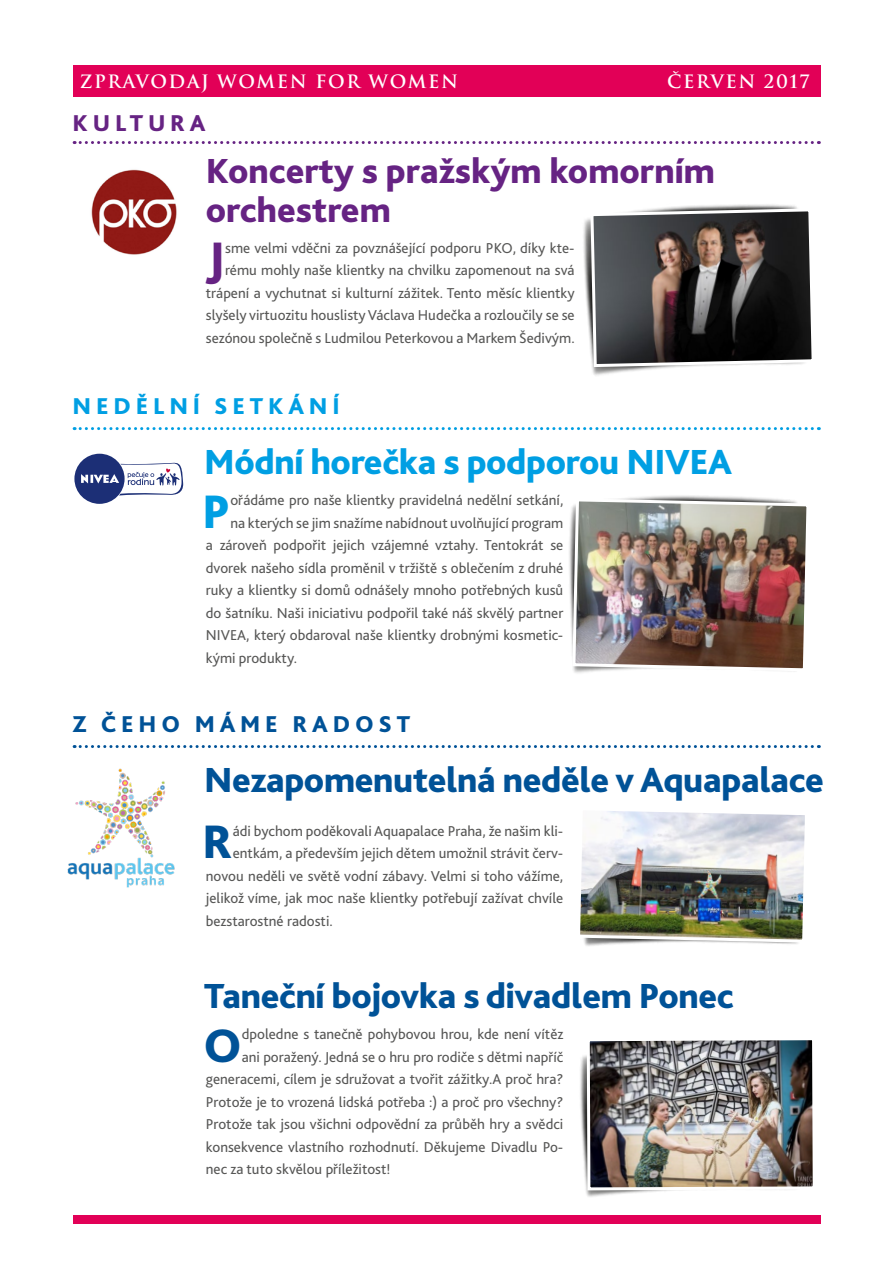
<style>
.page{position:relative;width:893px;height:1263px;background:#fff}
.page>*{position:absolute;margin:0;border:0;box-sizing:border-box;transform-origin:0 0}
.t1{font:800 49.2px "Bliss 2";color:#005297}
.t2{font:800 49.2px "Bliss 2";color:#662383}
.t3{font:800 49.2px "Bliss 2";color:#009fe3}
.t4{font:800 36.45px "Bliss 2";letter-spacing:-.01em;color:#005297}
.t5{font:800 36.45px/39.2px "Bliss 2";color:#662383}
.t6{font:800 36.45px "Bliss 2";letter-spacing:-.01em;color:#009fe3}
.t7{font:800 24px "Bliss 2";letter-spacing:.2em;color:#005297}
.t8{font:800 24px "Bliss 2";letter-spacing:.2em;color:#009fe3}
.t9{font:800 24px "Bliss 2";letter-spacing:.2em;color:#662383}
.t10{font:700 18px "Trajan CE";letter-spacing:.09em;color:#fff}
.t11{font:15px/22.5px "Bliss 2";color:#575756;text-align:right}
</style>
<div class="page">
<svg style="left:74px;top:141px;width:745px;height:3px"></svg>
<div style="left:73px;top:1215px;width:748px;height:9px;background:#e20057"></div>
<div style="left:73px;top:65px;width:748px;height:32px;background:#e20057"></div>
<img style="left:583px;top:204px;width:213px;height:172px">
<svg style="left:589px;top:207px;width:223px;height:162px;background:#4d4a49"></svg>
<img style="left:569px;top:495px;width:167px;height:123px">
<img style="left:571px;top:497px;width:236px;height:176px">
<img style="left:580px;top:1055px;width:66px;height:142px">
<img style="left:585px;top:1040px;width:228px;height:152px">
<img style="left:580px;top:811px;width:225px;height:133px">
<svg style="left:74px;top:427px;width:745px;height:3px"></svg>
<svg style="left:74px;top:745px;width:745px;height:3px"></svg>
<img style="left:91px;top:169px;width:86px;height:86px">
<svg style="left:74px;top:453px;width:110px;height:51px"></svg>
<img style="left:67px;top:768px;width:108px;height:120px">
<p class="t10" style="left:80px;top:70px;width:380px">ZPRAVODAJ WOMEN FOR WOMEN</p>
<p class="t10" style="left:667px;top:70px;width:144px">ČERVEN 2017</p>
<h3 class="t9" style="left:73px;top:108px;width:135px">KULTURA</h3>
<h2 class="t5" style="left:206px;top:151px;width:511px">Koncerty s pražským komorním orchestrem</h2>
<p class="t11" style="left:206px;top:236px;width:370px">sme velmi vděčni za povznášející podporu PKO, díky kte&shy;rému mohly naše klientky na chvilku zapomenout na svá trápení a vychutnat si kulturní zážitek. Tento měsíc klientky slyšely virtuozitu houslisty Václava Hudečka a rozloučily se se sezónou společně s Ludmilou Peterkovou a Markem Šedivým.</p>
<h1 class="t2" style="left:208px;top:228px;width:19px">J</h1>
<h3 class="t8" style="left:73px;top:391px;width:269px">NEDĚLNÍ SETKÁNÍ</h3>
<h2 class="t6" style="left:204px;top:439px;width:530px">Módní horečka s podporou NIVEA</h2>
<h1 class="t3" style="left:202px;top:481px;width:30px">P</h1>
<p class="t11" style="left:230px;top:488px;width:334px">ořádáme pro naše klientky pravidelná nedělní setkání,</p>
<p class="t11" style="left:230px;top:511px;width:334px">na kterých se jim snažíme nabídnout uvolňující program</p>
<p class="t11" style="left:206px;top:533px;width:359px">a zároveň podpořit jejich vzájemné vztahy. Tentokrát se</p>
<p class="t11" style="left:206px;top:556px;width:359px">dvorek našeho sídla proměnil v tržiště s oblečením z druhé</p>
<p class="t11" style="left:206px;top:578px;width:359px">ruky a klientky si domů odnášely mnoho potřebných kusů</p>
<p class="t11" style="left:206px;top:601px;width:359px">do šatníku. Naši iniciativu podpořil také náš skvělý partner</p>
<p class="t11" style="left:206px;top:623px;width:359px">NIVEA, který obdaroval naše klientky drobnými kosmetic-</p>
<p class="t11" style="left:206px;top:646px;width:93px">kými produkty.</p>
<h3 class="t7" style="left:73px;top:709px;width:339px">Z ČEHO MÁME RADOST</h3>
<h2 class="t4" style="left:204px;top:757px;width:621px">Nezapomenutelná neděle v Aquapalace</h2>
<h1 class="t1" style="left:202px;top:811px;width:32px">R</h1>
<p class="t11" style="left:233px;top:819px;width:332px">ádi bychom poděkovali Aquapalace Praha, že našim kli-</p>
<p class="t11" style="left:233px;top:842px;width:332px">entkám, a především jejich dětem umožnil strávit červ-</p>
<p class="t11" style="left:206px;top:864px;width:359px">novou neděli ve světě vodní zábavy. Velmi si toho vážíme,</p>
<p class="t11" style="left:206px;top:887px;width:359px">jelikož víme, jak moc naše klientky potřebují zažívat chvíle</p>
<p class="t11" style="left:206px;top:909px;width:128px">bezstarostné radosti.</p>
<h2 class="t4" style="left:204px;top:973px;width:531px">Taneční bojovka s divadlem Ponec</h2>
<h1 class="t1" style="left:203px;top:1015px;width:40px">O</h1>
<p class="t11" style="left:242px;top:1023px;width:323px">dpoledne s tanečně pohybovou hrou, kde není vítěz</p>
<p class="t11" style="left:242px;top:1045px;width:323px">ani poražený. Jedná se o hru pro rodiče s dětmi napříč</p>
<p class="t11" style="left:206px;top:1068px;width:359px">generacemi, cílem je sdružovat a tvořit zážitky.A proč hra?</p>
<p class="t11" style="left:206px;top:1090px;width:359px">Protože je to vrozená lidská potřeba :) a proč pro všechny?</p>
<p class="t11" style="left:206px;top:1113px;width:359px">Protože tak jsou všichni odpovědní za průběh hry a svědci</p>
<p class="t11" style="left:206px;top:1135px;width:359px">konsekvence vlastního rozhodnutí. Děkujeme Divadlu Po-</p>
<p class="t11" style="left:206px;top:1158px;width:186px">nec za tuto skvělou příležitost!</p>
</div>
